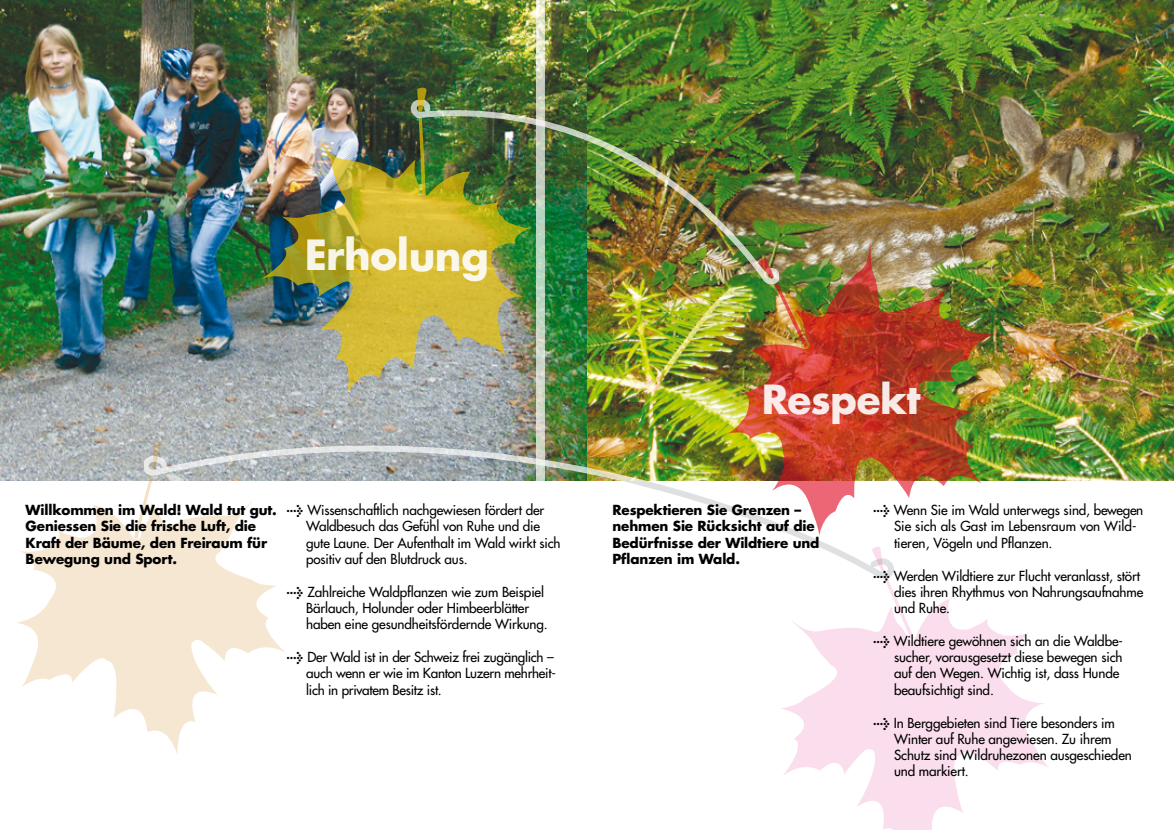
<style>
.page{position:relative;width:1174px;height:830px;background:#fff}
.page>*{position:absolute;margin:0;border:0;box-sizing:border-box;transform-origin:0 0}
.t1{font:700 40.5px "Futura";letter-spacing:-.015em;color:#fff}
.t2{font:700 39px "Futura";letter-spacing:-.01em;color:#fff}
.t3{font:13.5px/16.2px "Futura";letter-spacing:-.01em;color:#000}
.t4{font:700 13.5px/16.2px "Futura";letter-spacing:-.01em;color:#000}
.s1{font-family:"Meta Plus";font-weight:700}
</style>
<div class="page">
<img style="left:0;top:0;width:1174px;height:480px">
<img style="left:410px;top:101px;width:368px;height:186px">
<svg style="left:536px;top:0;width:9px;height:396px;background:#cbd9c6"></svg>
<img style="left:145px;top:396px;width:505px;height:85px">
<img style="left:724px;top:232px;width:272px;height:254px">
<img style="left:757px;top:258px;width:51px;height:90px">
<svg style="left:417px;top:85px;width:10px;height:27px"></svg>
<img style="left:261px;top:132px;width:273px;height:262px">
<svg style="left:418px;top:118px;width:8px;height:78px"></svg>
<svg style="left:16px;top:500px;width:270px;height:254px"></svg>
<svg style="left:151px;top:439px;width:11px;height:30px"></svg>
<svg style="left:134px;top:475px;width:19px;height:63px"></svg>
<svg style="left:781px;top:599px;width:267px;height:230px;fill:#fbdeed"></svg>
<svg style="left:622px;top:476px;width:292px;height:163px"></svg>
<h1 class="t1" style="left:304px;top:227px;width:186px">Erholung</h1>
<h2 class="t2" style="left:761px;top:372px;width:161px">Respekt</h2>
<p class="t3" style="left:306px;top:501px;width:256px;text-indent:-19px"><span class="s1">&gt;</span> Wissenschaftlich nachgewiesen fördert der Waldbesuch das Gefühl von Ruhe und die gute Laune. Der Aufenthalt im Wald wirkt sich positiv auf den Blutdruck aus.</p>
<p class="t3" style="left:306px;top:583px;width:243px;text-indent:-19px"><span class="s1">&gt;</span> Zahlreiche Waldpflanzen wie zum Beispiel<br>Bärlauch, Holunder oder Himbeerblätter haben eine gesundheitsfördernde Wirkung.</p>
<p class="t3" style="left:306px;top:648px;width:251px;text-indent:-19px"><span class="s1">&gt;</span> Der Wald ist in der Schweiz frei zugänglich – auch wenn er wie im Kanton Luzern mehrheit&shy;lich in privatem Besitz ist.</p>
<p class="t4" style="left:26px;top:501px;width:253px">Willkommen im Wald! Wald tut gut.<br>Geniessen Sie die frische Luft, die<br>Kraft der Bäume, den Freiraum für<br>Bewegung und Sport.</p>
<p class="t4" style="left:612px;top:501px;width:208px">Respektieren Sie Grenzen – nehmen Sie Rücksicht auf die<br>Bedürfnisse der Wildtiere und<br>Pflanzen im Wald.</p>
<p class="t3" style="left:894px;top:501px;width:251px;text-indent:-21px"><span class="s1">&gt;</span> Wenn Sie im Wald unterwegs sind, bewegen<br>Sie sich als Gast im Lebensraum von Wild&shy;tieren, Vögeln und Pflanzen.</p>
<p class="t3" style="left:894px;top:567px;width:251px;text-indent:-21px"><span class="s1">&gt;</span> Werden Wildtiere zur Flucht veranlasst, stört dies ihren Rhythmus von Nahrungsaufnahme und Ruhe.</p>
<p class="t3" style="left:894px;top:632px;width:230px;text-indent:-21px"><span class="s1">&gt;</span> Wildtiere gewöhnen sich an die Waldbe&shy;sucher, vorausgesetzt diese bewegen sich auf den Wegen. Wichtig ist, dass Hunde beaufsichtigt sind.</p>
<p class="t3" style="left:894px;top:714px;width:239px;text-indent:-21px"><span class="s1">&gt;</span> In Berggebieten sind Tiere besonders im Winter auf Ruhe angewiesen. Zu ihrem Schutz sind Wildruhezonen ausgeschieden und markiert.</p>
</div>
